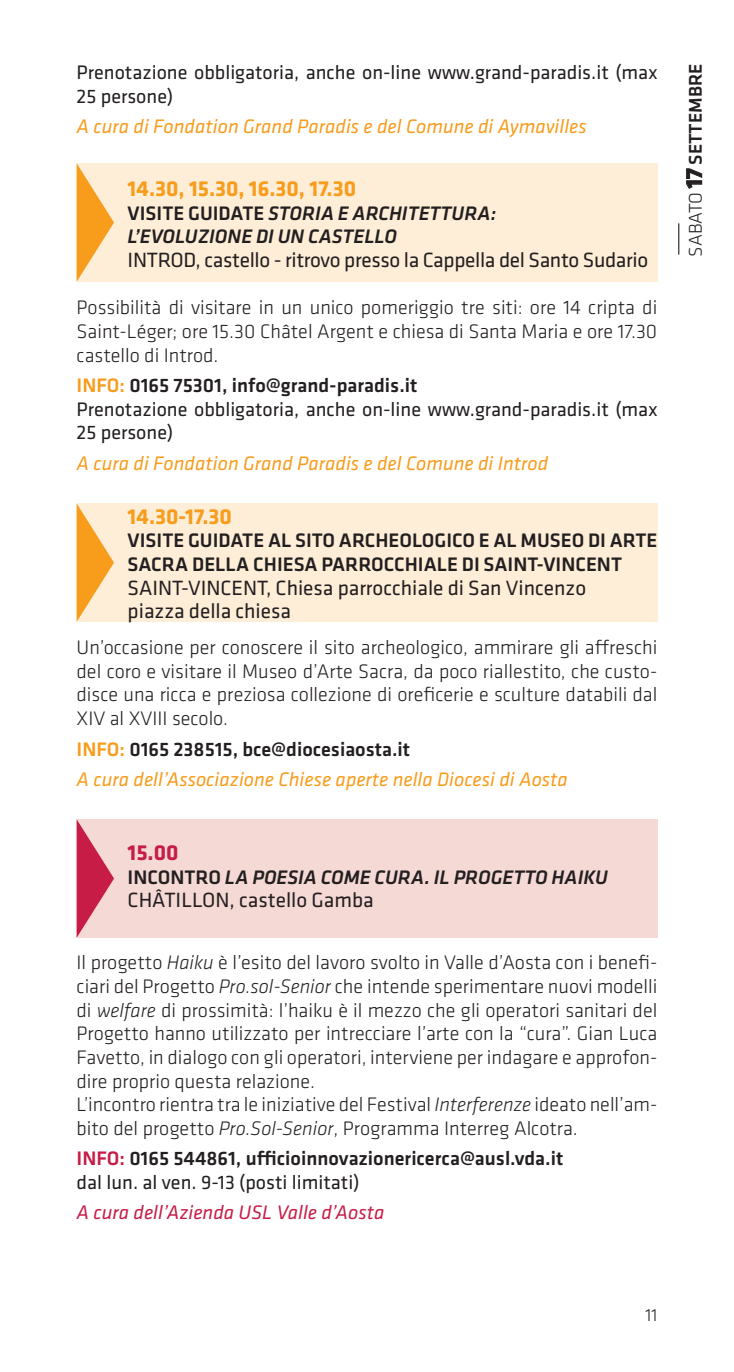
<style>
.page{position:relative;width:734px;height:1372px;background:#fff}
.page>*{position:absolute;margin:0;border:0;box-sizing:border-box;transform-origin:0 0}
.t1{font:700 22.5px "Klavika";color:#f89c1c}
.t2{font:700 22.5px "Klavika";color:#c61c46}
.t3{font:21.38px/23.6px "Klavika";color:#231f20}
.t4{font:300 20.25px/23.6px "Klavika";color:#231f20;text-align:justify}
.t5{font:italic 20.25px/30.4px "Klavika";color:#f89c1c}
.t6{font:20.25px/23.6px "Klavika";color:#231f20}
.t7{font:500 20.25px/23.6px "Klavika";color:#231f20}
.t8{font:italic 500 20.25px/23.6px "Klavika";color:#231f20}
.t9{font:italic 20.25px "Klavika";color:#c61c46}
.t10{font:500 19.12px "Klavika";color:#231f20}
.t11{font:300 18px "Klavika";color:#231f20}
.s1{font-style:normal}
.s2{font-weight:500;color:#f89c1c}
.s3{font-weight:500}
.s4{font-weight:500;font-style:normal}
.s5{font-weight:500;font-style:normal;color:#231f20}
.s6{font-style:italic}
.s7{color:#c61c46}
.s8{font-weight:400}
.s9{font-weight:300}
.s10{font-weight:700;font-size:23.4px}
</style>
<div class="page">
<div style="left:77px;top:163px;width:580px;height:119px;background:#feeed8"></div>
<svg style="left:77px;top:164px;width:37px;height:117px"></svg>
<div style="left:77px;top:503px;width:580px;height:119px;background:#feeed8"></div>
<svg style="left:77px;top:504px;width:37px;height:117px"></svg>
<div style="left:77px;top:819px;width:580px;height:118px;background:#f4d9d5"></div>
<svg style="left:77px;top:820px;width:37px;height:117px"></svg>
<hr style="left:678px;top:223px;width:1px;height:31px;background:#231f20">
<p class="t6" style="left:77px;top:61px;width:582px">Prenotazione obbligatoria, anche on-line www.grand-paradis.it (max<br>25 persone)</p>
<p class="t5" style="left:77px;top:111px;width:511px">A cura di Fondation Grand Paradis e del Comune di Aymavilles</p>
<p class="t1" style="left:128px;top:176px;width:230px">14.30, 15.30, 16.30, 17.30</p>
<p class="t8" style="left:128px;top:201px;width:370px"><span class="s1">VISITE GUIDATE</span> STORIA E ARCHITETTURA:<br>L’EVOLUZIONE DI UN CASTELLO</p>
<p class="t3" style="left:128px;top:248px;width:522px">INTROD, castello - ritrovo presso la Cappella del Santo Sudario</p>
<p class="t4" style="left:77px;top:296px;width:582px">Possibilità di visitare in un unico pomeriggio tre siti: ore 14 cripta di Saint-Léger; ore 15.30 Châtel Argent e chiesa di Santa Maria e ore 17.30 castello di Introd.</p>
<p class="t6" style="left:77px;top:374px;width:582px"><span class="s2">INFO:</span> <span class="s3">0165 75301, info@grand-paradis.it<br></span>Prenotazione obbligatoria, anche on-line www.grand-paradis.it (max<br>25 persone)</p>
<p class="t5" style="left:77px;top:448px;width:473px">A cura di Fondation Grand Paradis e del Comune di Introd</p>
<p class="t1" style="left:128px;top:504px;width:106px">14.30-17.30</p>
<p class="t7" style="left:128px;top:529px;width:531px">VISITE GUIDATE AL SITO ARCHEOLOGICO E AL MUSEO DI ARTE<br>SACRA DELLA CHIESA PARROCCHIALE DI SAINT-VINCENT</p>
<p class="t3" style="left:128px;top:576px;width:460px">SAINT-VINCENT, Chiesa parrocchiale di San Vincenzo piazza della chiesa</p>
<p class="t4" style="left:77px;top:636px;width:582px">Un’occasione per conoscere il sito archeologico, ammirare gli affreschi del coro e visitare il Museo d’Arte Sacra, da poco riallestito, che custo&shy;disce una ricca e preziosa collezione di oreficerie e sculture databili dal XIV al XVIII secolo.</p>
<p class="t5" style="left:77px;top:734px;width:493px"><span class="s4">INFO:</span> <span class="s5">0165 238515, bce@diocesiaosta.it<br></span>A cura dell’Associazione Chiese aperte nella Diocesi di Aosta</p>
<p class="t2" style="left:128px;top:840px;width:52px">15.00</p>
<p class="t8" style="left:128px;top:865px;width:481px"><span class="s1">INCONTRO</span> LA POESIA COME CURA. IL PROGETTO HAIKU</p>
<p class="t3" style="left:128px;top:888px;width:247px">CHÂTILLON, castello Gamba</p>
<p class="t4" style="left:77px;top:951px;width:582px;text-align:left">Il progetto <span class="s6">Haiku</span> è l’esito del lavoro svolto in Valle d’Aosta con i benefi&shy;ciari del Progetto <span class="s6">Pro.sol-Senior</span> che intende sperimentare nuovi modelli di <span class="s6">welfare</span> di prossimità: l’haiku è il mezzo che gli operatori sanitari del Progetto hanno utilizzato per intrecciare l’arte con la “cura”. Gian Luca Favetto, in dialogo con gli operatori, interviene per indagare e approfon&shy;dire proprio questa relazione.<br>L’incontro rientra tra le iniziative del Festival <span class="s6">Interferenze</span> ideato nell’am&shy;bito del progetto <span class="s6">Pro.Sol-Senior</span>, Programma Interreg Alcotra.</p>
<p class="t7" style="left:77px;top:1146px;width:488px"><span class="s7">INFO:</span> 0165 544861, ufficioinnovazionericerca@ausl.vda.it <span class="s8">dal lun. al ven. 9-13 (posti limitati)</span></p>
<p class="t9" style="left:77px;top:1201px;width:309px">A cura dell’Azienda USL Valle d’Aosta</p>
<p class="t10" style="left:684px;top:256px;width:194px;rotate:-90deg"><span class="s9">SABATO</span> <span class="s10">17</span> SETTEMBRE</p>
<p class="t11" style="left:645px;top:1304px;width:13px">11</p>
</div>
